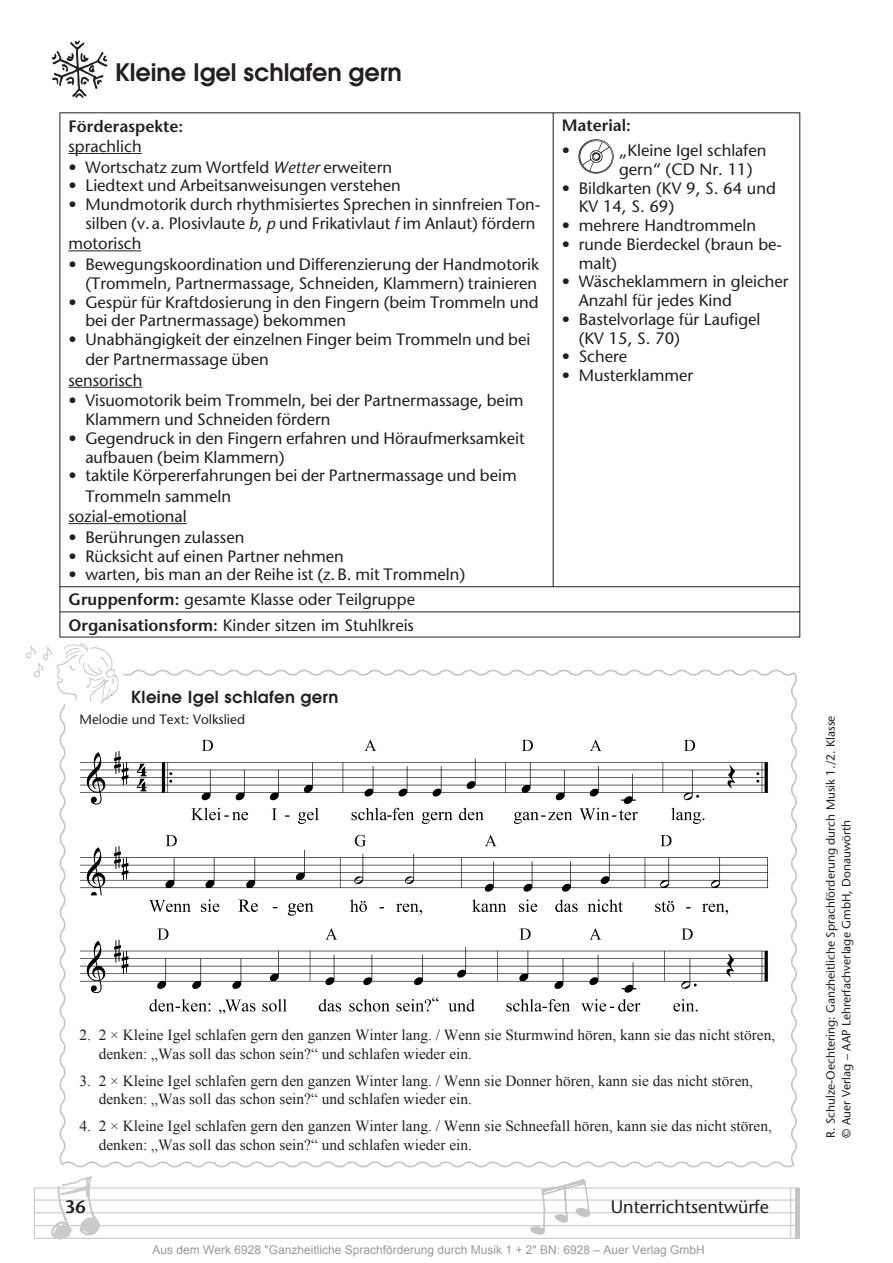
<style>
.page{position:relative;width:893px;height:1263px;background:#fff}
.page>*{position:absolute;margin:0;border:0;box-sizing:border-box;transform-origin:0 0}
.t1{font:600 24px "Avant Garde";color:#231f20}
.t2{font:18px "Stone Sans";color:#231f20}
.t3{font:600 18px "Stone Sans";color:#231f20}
.t4{font:16.5px/18.8px "Stone Sans";color:#231f20}
.t5{font:600 16.5px "Stone Sans";color:#231f20}
.t6{font:600 16.5px "Avant Garde";letter-spacing:.025em;color:#231f20}
.t7{font:15.3px/18.5px "Times New Roman";color:#231f20}
.t8{font:13.5px "Stone Sans";color:#231f20}
.t9{font:12px/15.8px "Stone Sans";color:#231f20}
.t10{font:12px "Arial";color:#9a9a9a}
.s1{font-style:italic}
.s2{font-weight:600}
</style>
<div class="page">
<svg style="left:34px;top:1187px;width:766px;height:52px"></svg>
<hr style="left:795px;top:1188px;width:4px;height:50px;background:#c2c4c6">
<hr style="left:790px;top:1188px;width:1px;height:50px;background:#c2c4c6">
<img style="left:529px;top:1178px;width:63px;height:59px">
<img style="left:51px;top:1176px;width:49px;height:63px">
<hr style="left:60px;top:112px;width:493px;height:1px;background:#231f20">
<hr style="left:60px;top:113px;width:1px;height:473px;background:#231f20">
<hr style="left:553px;top:112px;width:247px;height:1px;background:#231f20">
<hr style="left:553px;top:113px;width:1px;height:473px;background:#231f20">
<hr style="left:799px;top:113px;width:1px;height:473px;background:#231f20">
<hr style="left:60px;top:586px;width:493px;height:1px;background:#231f20">
<hr style="left:553px;top:586px;width:247px;height:1px;background:#231f20">
<hr style="left:60px;top:611px;width:493px;height:1px;background:#231f20">
<svg style="left:60px;top:587px;width:1px;height:50px"></svg>
<hr style="left:553px;top:611px;width:247px;height:1px;background:#231f20">
<svg style="left:799px;top:587px;width:1px;height:50px"></svg>
<hr style="left:60px;top:637px;width:740px;height:1px;background:#231f20">
<hr style="left:68px;top:153px;width:74px;height:1px;background:#231f20">
<hr style="left:68px;top:250px;width:73px;height:1px;background:#231f20">
<hr style="left:68px;top:387px;width:74px;height:1px;background:#231f20">
<hr style="left:68px;top:523px;width:119px;height:1px;background:#231f20">
<img style="left:579px;top:139px;width:34px;height:34px">
<svg style="left:59px;top:669px;width:738px;height:499px"></svg>
<img style="left:80px;top:740px;width:688px;height:273px">
<img style="left:51px;top:40px;width:57px;height:58px">
<svg style="left:119px;top:669px;width:4px;height:35px"></svg>
<img style="left:26px;top:643px;width:93px;height:61px">
<h1 class="t1" style="left:115px;top:63px;width:289px">Kleine Igel schlafen gern</h1>
<p class="t5" style="left:68px;top:119px;width:116px">Förderaspekte:</p>
<p class="t4" style="left:68px;top:138px;width:75px">sprachlich</p>
<p class="t4" style="left:68px;top:159px;width:325px">• Wortschatz zum Wortfeld <span class="s1">Wetter</span> erweitern</p>
<p class="t4" style="left:68px;top:178px;width:334px">• Liedtext und Arbeitsanweisungen verstehen</p>
<p class="t4" style="left:85px;top:197px;width:456px;text-indent:-17px">• Mundmotorik durch rhythmisiertes Sprechen in sinnfreien Ton&shy;silben (v. a. Plosivlaute <span class="s1">b</span>, <span class="s1">p</span> und Frikativlaut <span class="s1">f</span> im Anlaut) fördern</p>
<p class="t4" style="left:68px;top:236px;width:75px">motorisch</p>
<p class="t4" style="left:68px;top:257px;width:472px;text-align:right">• Bewegungskoordination und Differenzierung der Handmotorik (Trommeln, Partnermassage, Schneiden, Klammern) trainieren</p>
<p class="t4" style="left:85px;top:294px;width:455px;text-indent:-17px">• Gespür für Kraftdosierung in den Fingern (beim Trommeln und bei der Partnermassage) bekommen</p>
<p class="t4" style="left:68px;top:332px;width:463px">• Unabhängigkeit der einzelnen Finger beim Trommeln und bei</p>
<p class="t4" style="left:85px;top:352px;width:185px">der Partnermassage üben</p>
<p class="t4" style="left:68px;top:372px;width:75px">sensorisch</p>
<p class="t4" style="left:85px;top:393px;width:440px;text-indent:-17px">• Visuomotorik beim Trommeln, bei der Partnermassage, beim<br>Klammern und Schneiden fördern</p>
<p class="t4" style="left:85px;top:430px;width:441px;text-indent:-17px">• Gegendruck in den Fingern erfahren und Höraufmerksamkeit aufbauen (beim Klammern)</p>
<p class="t4" style="left:68px;top:468px;width:450px">• taktile Körpererfahrungen bei der Partnermassage und beim</p>
<p class="t4" style="left:85px;top:488px;width:147px">Trommeln sammeln</p>
<p class="t4" style="left:68px;top:508px;width:120px">sozial-emotional</p>
<p class="t4" style="left:68px;top:529px;width:177px">• Berührungen zulassen</p>
<p class="t4" style="left:68px;top:548px;width:277px">• Rücksicht auf einen Partner nehmen</p>
<p class="t4" style="left:68px;top:567px;width:398px">• warten, bis man an der Reihe ist (z. B. mit Trommeln)</p>
<p class="t4" style="left:68px;top:589px;width:348px;line-height:25.2px"><span class="s2">Gruppenform:</span> gesamte Klasse oder Teilgruppe<br><span class="s2">Organisationsform:</span> Kinder sitzen im Stuhlkreis</p>
<p class="t6" style="left:131px;top:691px;width:209px">Kleine Igel schlafen gern</p>
<p class="t8" style="left:80px;top:714px;width:167px">Melodie und Text: Volkslied</p>
<p class="t5" style="left:562px;top:119px;width:71px">Material:</p>
<p class="t4" style="left:562px;top:143px;width:10px">•</p>
<p class="t4" style="left:619px;top:143px;width:149px">„Kleine Igel schlafen gern“ (CD Nr. 11)</p>
<p class="t4" style="left:579px;top:180px;width:199px;text-indent:-17px">• Bildkarten (KV 9, S. 64 und<br>KV 14, S. 69)</p>
<p class="t4" style="left:562px;top:218px;width:196px">• mehrere Handtrommeln</p>
<p class="t4" style="left:579px;top:236px;width:205px;text-indent:-17px">• runde Bierdeckel (braun be&shy;malt)</p>
<p class="t4" style="left:579px;top:274px;width:212px;text-indent:-17px">• Wäscheklammern in gleicher<br>Anzahl für jedes Kind</p>
<p class="t4" style="left:579px;top:311px;width:183px;text-indent:-17px">• Bastelvorlage für Laufigel (KV 15, S. 70)<br>Schere</p>
<p class="t4" style="left:562px;top:349px;width:10px">•</p>
<p class="t4" style="left:562px;top:368px;width:133px">• Musterklammer</p>
<p class="t7" style="left:99px;top:1026px;width:678px;text-indent:-19px">2. 2 × Kleine Igel schlafen gern den ganzen Winter lang. / Wenn sie Sturmwind hören, kann sie das nicht stören, denken: „Was soll das schon sein?“ und schlafen wieder ein.</p>
<p class="t7" style="left:99px;top:1071px;width:656px;text-indent:-19px">3. 2 × Kleine Igel schlafen gern den ganzen Winter lang. / Wenn sie Donner hören, kann sie das nicht stören, denken: „Was soll das schon sein?“ und schlafen wieder ein.</p>
<p class="t7" style="left:99px;top:1117px;width:675px;text-indent:-19px">4. 2 × Kleine Igel schlafen gern den ganzen Winter lang. / Wenn sie Schneefall hören, kann sie das nicht stören, denken: „Was soll das schon sein?“ und schlafen wieder ein.</p>
<p class="t3" style="left:65px;top:1199px;width:22px">36</p>
<p class="t2" style="left:611px;top:1199px;width:160px">Unterrichtsentwürfe</p>
<p class="t10" style="left:153px;top:1243px;width:554px">Aus dem Werk 6928 "Ganzheitliche Sprachförderung durch Musik 1 + 2" BN: 6928 – Auer Verlag GmbH</p>
<p class="t9" style="left:824px;top:1137px;width:424px;rotate:-90deg">R. Schulze-Oechtering: Ganzheitliche Sprachförderung durch Musik 1./2. Klasse © Auer Verlag – AAP Lehrerfachverlage GmbH, Donauwörth</p>
</div>
